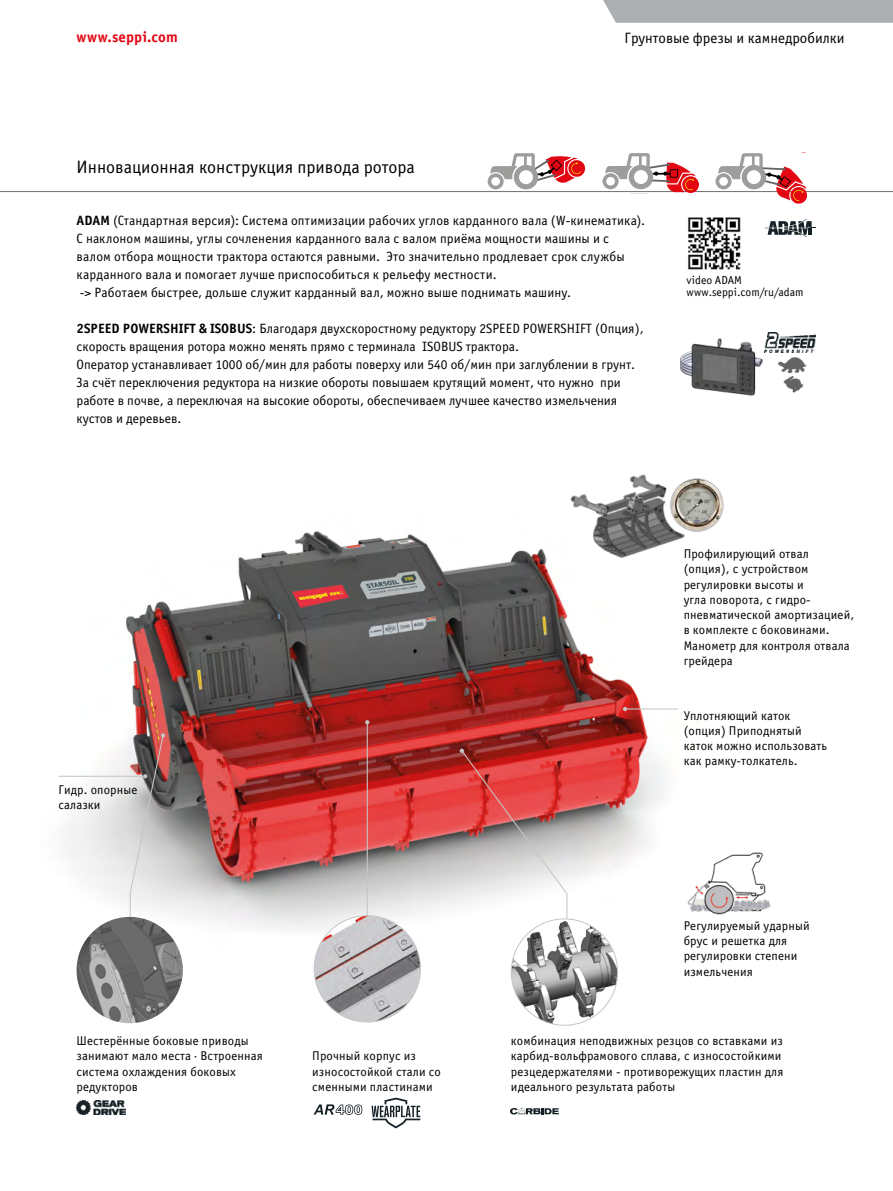
<style>
.page{position:relative;width:893px;height:1191px;background:#fff}
.page>*{position:absolute;margin:0;border:0;box-sizing:border-box;transform-origin:0 0}
.t1{font:18px "Officina Sans Book ITC";color:#000}
.t2{font:15px "Officina Sans Book ITC";color:#000}
.t3{font:15px "Officina Sans Bold ITC";letter-spacing:.005em;color:#e30613}
.t4{font:13.5px/18px "Officina Sans Book ITC";color:#000}
.t5{font:12.75px/15.3px "Officina Sans Book ITC";letter-spacing:.01em;color:#000}
.t6{font:11.7px/12px "Officina Sans Book ITC";color:#000}
.s1{font-family:"Officina Sans Bold ITC"}
</style>
<div class="page">
<div style="left:603px;top:0;width:290px;height:23px;background:#acafb2"></div>
<hr style="left:0;top:191px;width:893px;height:1px;background:#706f6f">
<img style="left:65px;top:529px;width:637px;height:419px">
<img style="left:679px;top:843px;width:92px;height:74px">
<svg style="left:715px;top:153px;width:93px;height:51px"></svg>
<svg style="left:682px;top:176px;width:17px;height:17px"></svg>
<svg style="left:603px;top:153px;width:93px;height:39px"></svg>
<svg style="left:488px;top:153px;width:98px;height:36px"></svg>
<hr style="left:367px;top:722px;width:1px;height:243px;background:#c6c6c6">
<svg style="left:365px;top:720px;width:4px;height:4px"></svg>
<img style="left:314px;top:915px;width:106px;height:107px;border-radius:53px">
<svg style="left:460px;top:748px;width:108px;height:194px"></svg>
<img style="left:511px;top:919px;width:107px;height:106px;border-radius:53px">
<img style="left:777px;top:357px;width:30px;height:36px">
<img style="left:767px;top:332px;width:49px;height:20px">
<svg style="left:765px;top:219px;width:51px;height:18px"></svg>
<img style="left:77px;top:1100px;width:48px;height:14px">
<svg style="left:372px;top:1097px;width:48px;height:31px"></svg>
<svg style="left:314px;top:1104px;width:48px;height:10px"></svg>
<svg style="left:510px;top:1107px;width:49px;height:7px"></svg>
<img style="left:568px;top:474px;width:119px;height:102px">
<img style="left:671px;top:479px;width:52px;height:52px;border-radius:26px">
<div style="left:670px;top:478px;width:53px;height:53px;border:1px solid #c6c6c6;border-radius:50%"></div>
<hr style="left:625px;top:708px;width:53px;height:1px;background:#c6c6c6">
<svg style="left:623px;top:707px;width:4px;height:4px"></svg>
<img style="left:77px;top:917px;width:106px;height:106px;border-radius:53px">
<img style="left:680px;top:334px;width:94px;height:62px">
<hr style="left:58px;top:775px;width:87px;height:2px;background:#c6c6c6">
<svg style="left:129px;top:733px;width:36px;height:213px;background:#b4acac"></svg>
<img style="left:688px;top:217px;width:53px;height:53px">
<p class="t3" style="left:77px;top:26px;width:103px">www.seppi.com</p>
<p class="t2" style="left:624px;top:28px;width:222px">Грунтовые фрезы и камнедробилки</p>
<h1 class="t1" style="left:77px;top:155px;width:340px">Инновационная конструкция привода ротора</h1>
<p class="t4" style="left:77px;top:211px;width:570px"><span class="s1">ADAM</span> (Стандартная версия): Система оптимизации рабочих углов карданного вала (W-кинематика).<br>С наклоном машины, углы сочленения карданного вала с валом приёма мощности машины и с валом отбора мощности трактора остаются равными. Это значительно продлевает срок службы карданного вала и помогает лучше приспособиться к рельефу местности.<br>-&gt; Работаем быстрее, дольше служит карданный вал, можно выше поднимать машину.</p>
<p class="t4" style="left:77px;top:319px;width:569px"><span class="s1">2SPEED POWERSHIFT &amp; ISOBUS</span>: Благодаря двухскоростному редуктору 2SPEED POWERSHIFT (Опция), скорость вращения ротора можно менять прямо с терминала ISOBUS трактора.<br>Оператор устанавливает 1000 об/мин для работы поверху или 540 об/мин при заглублении в грунт.<br>За счёт переключения редуктора на низкие обороты повышаем крутящий момент, что нужно при работе в почве, а переключая на высокие обороты, обеспечиваем лучшее качество измельчения кустов и деревьев.</p>
<p class="t6" style="left:686px;top:274px;width:119px">video ADAM www.seppi.com/ru/adam</p>
<p class="t5" style="left:58px;top:781px;width:80px">Гидр. опорные салазки</p>
<p class="t5" style="left:684px;top:545px;width:172px">Профилирующий отвал (опция), с устройством регулировки высоты и<br>угла поворота, с гидро&shy;пневматической амортизацией, в комплекте с боковинами.<br>Манометр для контроля отвала грейдера</p>
<p class="t5" style="left:684px;top:707px;width:145px">Уплотняющий каток (опция) Приподнятый каток можно использовать как рамку-толкатель.</p>
<p class="t5" style="left:684px;top:917px;width:127px">Регулируемый ударный брус и решетка для регулировки степени измельчения</p>
<p class="t5" style="left:77px;top:1032px;width:188px">Шестерённые боковые приводы занимают мало места · Встроенная система охлаждения боковых редукторов</p>
<p class="t5" style="left:312px;top:1048px;width:130px">Прочный корпус из износостойкой стали со сменными пластинами</p>
<p class="t5" style="left:511px;top:1032px;width:274px">комбинация неподвижных резцов со вставками из карбид-вольфрамового сплава, с износостойкими резцедержателями - противорежущих пластин для идеального результата работы</p>
</div>
